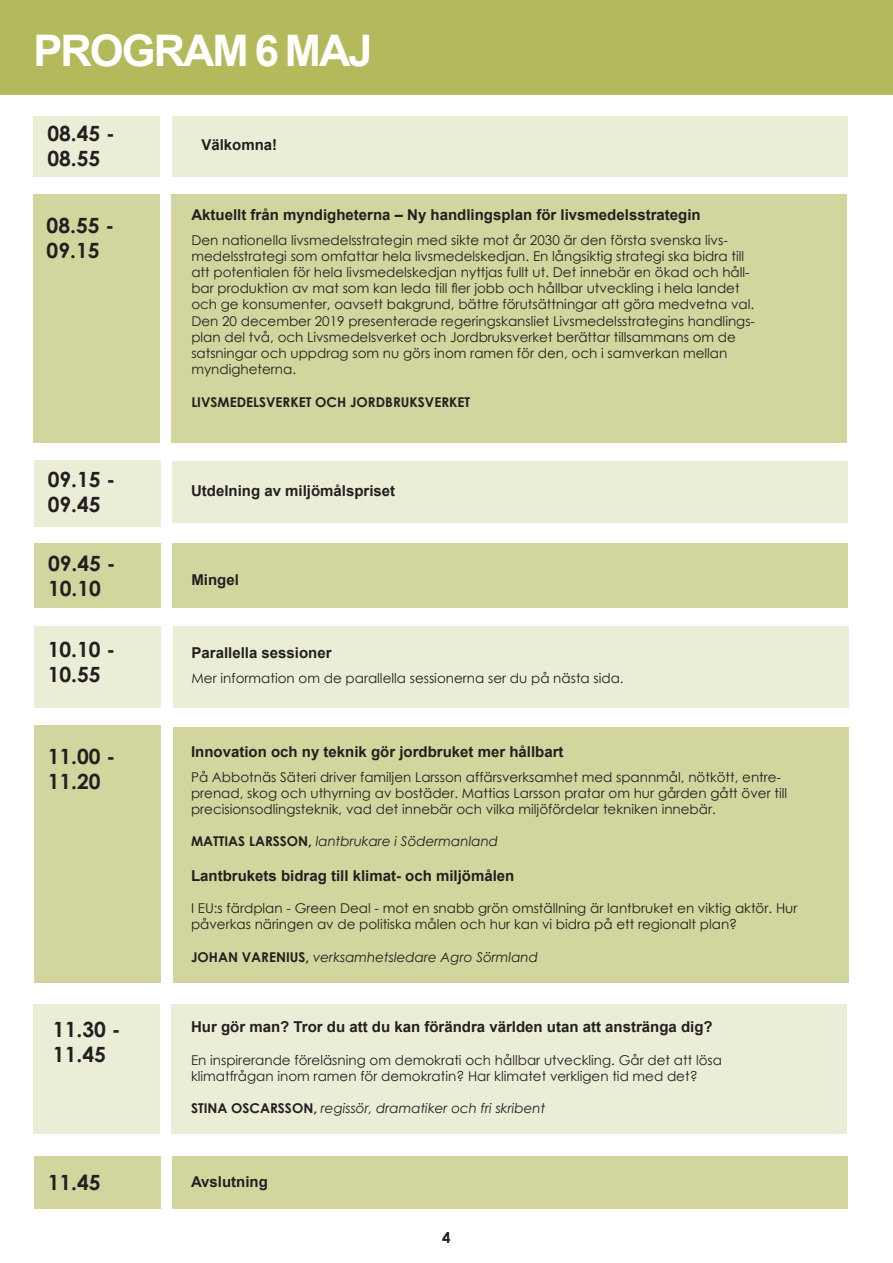
<style>
.page{position:relative;width:893px;height:1263px;background:#fff}
.page>*{position:absolute;margin:0;border:0;box-sizing:border-box;transform-origin:0 0}
.t1{font:700 43.5px "Arial";letter-spacing:-.045em;color:#fff}
.t2{font:700 21px/25.2px "Century Gothic";color:#231f20}
.t3{font:700 15px "Arial";color:#231f20}
.t4{font:700 15px "Century Gothic";color:#231f20}
.t5{font:13.5px/16.2px "Century Gothic";color:#231f20}
.t6{font:italic 13.5px "Century Gothic";color:#231f20}
.t7{font:700 13.5px "Century Gothic";color:#231f20}
.s1{font-weight:700;font-style:normal}
</style>
<div class="page">
<div style="left:172px;top:194px;width:675px;height:248px;background:#d2d59d"></div>
<div style="left:173px;top:626px;width:675px;height:82px;background:#ecedd6"></div>
<div style="left:173px;top:116px;width:675px;height:60px;background:#ecedd6"></div>
<div style="left:172px;top:461px;width:675px;height:61px;background:#ecedd6"></div>
<div style="left:173px;top:543px;width:675px;height:65px;background:#d2d59d"></div>
<div style="left:172px;top:1157px;width:675px;height:52px;background:#d2d59d"></div>
<div style="left:173px;top:727px;width:675px;height:255px;background:#d2d59d"></div>
<div style="left:33px;top:194px;width:126px;height:248px;background:#d2d59d"></div>
<div style="left:34px;top:626px;width:127px;height:82px;background:#ecedd6"></div>
<div style="left:34px;top:725px;width:127px;height:257px;background:#d2d59d"></div>
<div style="left:33px;top:116px;width:127px;height:60px;background:#ecedd6"></div>
<div style="left:34px;top:461px;width:127px;height:66px;background:#ecedd6"></div>
<div style="left:34px;top:543px;width:127px;height:65px;background:#d2d59d"></div>
<div style="left:34px;top:1157px;width:127px;height:52px;background:#d2d59d"></div>
<div style="left:0;top:0;width:893px;height:95px;background:#b4ba5c"></div>
<div style="left:172px;top:1004px;width:675px;height:129px;background:#ecedd6"></div>
<div style="left:33px;top:1004px;width:126px;height:129px;background:#ecedd6"></div>
<p class="t1" style="left:33px;top:20px;width:341px">PROGRAM 6 MAJ</p>
<p class="t2" style="left:47px;top:120px;width:69px">08.45 -<br>08.55</p>
<p class="t2" style="left:47px;top:211px;width:69px">08.55 -<br>09.15</p>
<p class="t2" style="left:48px;top:466px;width:69px">09.15 -<br>09.45</p>
<p class="t2" style="left:48px;top:549px;width:69px">09.45 -<br>10.10</p>
<p class="t2" style="left:48px;top:636px;width:69px">10.10 -<br>10.55</p>
<p class="t2" style="left:48px;top:742px;width:69px">11.00 -<br>11.20</p>
<p class="t2" style="left:53px;top:1016px;width:69px">11.30 -<br>11.45</p>
<p class="t2" style="left:48px;top:1168px;width:54px">11.45</p>
<p class="t3" style="left:201px;top:134px;width:77px">Välkomna!</p>
<p class="t3" style="left:191px;top:204px;width:511px">Aktuellt från myndigheterna – Ny handlingsplan för livsmedelsstrategin</p>
<p class="t5" style="left:191px;top:231px;width:538px">Den nationella livsmedelsstrategin med sikte mot år 2030 är den första svenska livs-</p>
<p class="t5" style="left:191px;top:248px;width:565px">medelsstrategi som omfattar hela livsmedelskedjan. En långsiktig strategi ska bidra till att potentialen för hela livsmedelskedjan nyttjas fullt ut. Det innebär en ökad och håll&shy;bar produktion av mat som kan leda till fler jobb och hållbar utveckling i hela landet och ge konsumenter, oavsett bakgrund, bättre förutsättningar att göra medvetna val.<br>Den 20 december 2019 presenterade regeringskansliet Livsmedelsstrategins handlings&shy;plan del två, och Livsmedelsverket och Jordbruksverket berättar tillsammans om de satsningar och uppdrag som nu görs inom ramen för den, och i samverkan mellan</p>
<p class="t5" style="left:191px;top:361px;width:106px">myndigheterna.</p>
<p class="t7" style="left:191px;top:391px;width:280px">LIVSMEDELSVERKET OCH JORDBRUKSVERKET</p>
<p class="t3" style="left:191px;top:480px;width:206px">Utdelning av miljömålspriset</p>
<p class="t3" style="left:191px;top:569px;width:49px">Mingel</p>
<p class="t3" style="left:191px;top:642px;width:142px">Parallella sessioner</p>
<p class="t5" style="left:191px;top:669px;width:434px">Mer information om de parallella sessionerna ser du på nästa sida.</p>
<p class="t3" style="left:191px;top:741px;width:374px">Innovation och ny teknik gör jordbruket mer hållbart</p>
<p class="t5" style="left:191px;top:768px;width:598px">På Abbotnäs Säteri driver familjen Larsson affärsverksamhet med spannmål, nötkött, entre&shy;prenad, skog och uthyrning av bostäder. Mattias Larsson pratar om hur gården gått över till precisionsodlingsteknik, vad det innebär och vilka miljöfördelar tekniken innebär.</p>
<p class="t6" style="left:191px;top:832px;width:309px"><span class="s1">MATTIAS LARSSON,</span> lantbrukare i Södermanland</p>
<p class="t3" style="left:191px;top:865px;width:325px">Lantbrukets bidrag till klimat- och miljömålen</p>
<p class="t5" style="left:191px;top:900px;width:608px">I EU:s färdplan - Green Deal - mot en snabb grön omställning är lantbruket en viktig aktör. Hur påverkas näringen av de politiska målen och hur kan vi bidra på ett regionalt plan?</p>
<p class="t6" style="left:191px;top:947px;width:348px"><span class="s1">JOHAN VARENIUS,</span> verksamhetsledare Agro Sörmland</p>
<p class="t3" style="left:191px;top:1016px;width:523px">Hur gör man? Tror du att du kan förändra världen utan att anstränga dig?</p>
<p class="t5" style="left:191px;top:1051px;width:532px">En inspirerande föreläsning om demokrati och hållbar utveckling. Går det att lösa klimatfrågan inom ramen för demokratin? Har klimatet verkligen tid med det?</p>
<p class="t6" style="left:191px;top:1099px;width:356px"><span class="s1">STINA OSCARSSON,</span> regissör, dramatiker och fri skribent</p>
<p class="t3" style="left:191px;top:1171px;width:78px">Avslutning</p>
<p class="t4" style="left:442px;top:1226px;width:10px">4</p>
</div>
